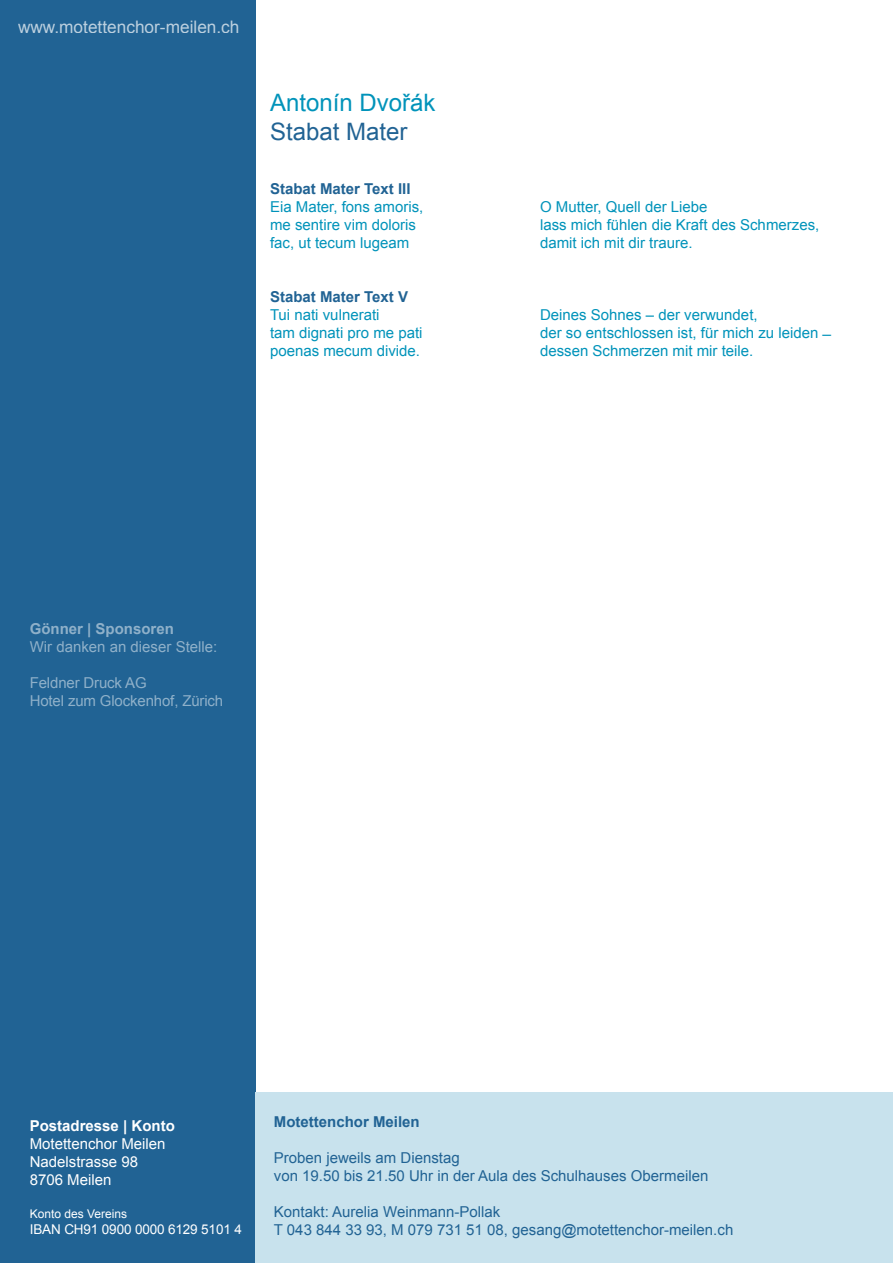
<style>
.page{position:relative;width:893px;height:1263px;background:#fff}
.page>*{position:absolute;margin:0;border:0;box-sizing:border-box;transform-origin:0 0}
.t1{font:24px "Arial";color:#0093ba}
.t2{font:24px "Arial";color:#216394}
.t3{font:17.25px "Arial";color:#fff}
.t4{font:15px "Arial";color:#0093ba}
.t5{font:15px "Arial";color:#216394}
.t6{font:15px/18px "Arial";color:#fff}
.t7{font:700 15px "Arial";color:#216394}
.t8{font:700 15px "Arial";color:#fff}
.t9{font:13.5px "Arial";letter-spacing:-.01em;color:#fff}
.t10{font:12px "Arial";color:#fff}
</style>
<div class="page">
<div style="left:0;top:0;width:255px;height:1263px;background:#216394"></div>
<div style="left:255px;top:1093px;width:638px;height:170px;background:#c8e2ed"></div>
<p class="t3" style="left:18px;top:15px;width:223px">www.motettenchor-meilen.ch</p>
<p class="t1" style="left:270px;top:87px;width:167px">Antonín Dvořák</p>
<p class="t2" style="left:270px;top:116px;width:139px">Stabat Mater</p>
<p class="t7" style="left:270px;top:179px;width:142px">Stabat Mater Text III</p>
<p class="t4" style="left:270px;top:197px;width:155px">Eia Mater, fons amoris,</p>
<p class="t4" style="left:540px;top:197px;width:169px">O Mutter, Quell der Liebe</p>
<p class="t4" style="left:270px;top:215px;width:147px">me sentire vim doloris</p>
<p class="t4" style="left:540px;top:215px;width:281px">lass mich fühlen die Kraft des Schmerzes,</p>
<p class="t4" style="left:270px;top:233px;width:141px">fac, ut tecum lugeam</p>
<p class="t4" style="left:540px;top:233px;width:154px">damit ich mit dir traure.</p>
<p class="t7" style="left:270px;top:287px;width:140px">Stabat Mater Text V</p>
<p class="t4" style="left:270px;top:305px;width:111px">Tui nati vulnerati</p>
<p class="t4" style="left:540px;top:305px;width:219px">Deines Sohnes – der verwundet,</p>
<p class="t4" style="left:270px;top:323px;width:154px">tam dignati pro me pati</p>
<p class="t4" style="left:540px;top:323px;width:297px">der so entschlossen ist, für mich zu leiden ̶</p>
<p class="t4" style="left:270px;top:341px;width:152px">poenas mecum divide.</p>
<p class="t4" style="left:540px;top:341px;width:215px">dessen Schmerzen mit mir teile.</p>
<p class="t8" style="left:30px;top:619px;width:146px">Gönner | Sponsoren</p>
<p class="t6" style="left:30px;top:638px;width:189px">Wir danken an dieser Stelle:</p>
<p class="t6" style="left:30px;top:674px;width:195px">Feldner Druck AG<br>Hotel zum Glockenhof, Zürich</p>
<p class="t8" style="left:30px;top:1116px;width:147px">Postadresse | Konto</p>
<p class="t6" style="left:30px;top:1135px;width:137px">Motettenchor Meilen<br>Nadelstrasse 98<br>8706 Meilen</p>
<p class="t10" style="left:30px;top:1206px;width:99px">Konto des Vereins</p>
<p class="t9" style="left:30px;top:1220px;width:214px">IBAN CH91 0900 0000 6129 5101 4</p>
<p class="t7" style="left:274px;top:1112px;width:147px">Motettenchor Meilen</p>
<p class="t5" style="left:274px;top:1148px;width:187px">Proben jeweils am Dienstag</p>
<p class="t5" style="left:274px;top:1166px;width:436px">von 19.50 bis 21.50 Uhr in der Aula des Schulhauses Obermeilen</p>
<p class="t5" style="left:274px;top:1202px;width:228px">Kontakt: Aurelia Weinmann-Pollak</p>
<p class="t5" style="left:274px;top:1220px;width:461px">T 043 844 33 93, M 079 731 51 08, gesang@motettenchor-meilen.ch</p>
</div>
